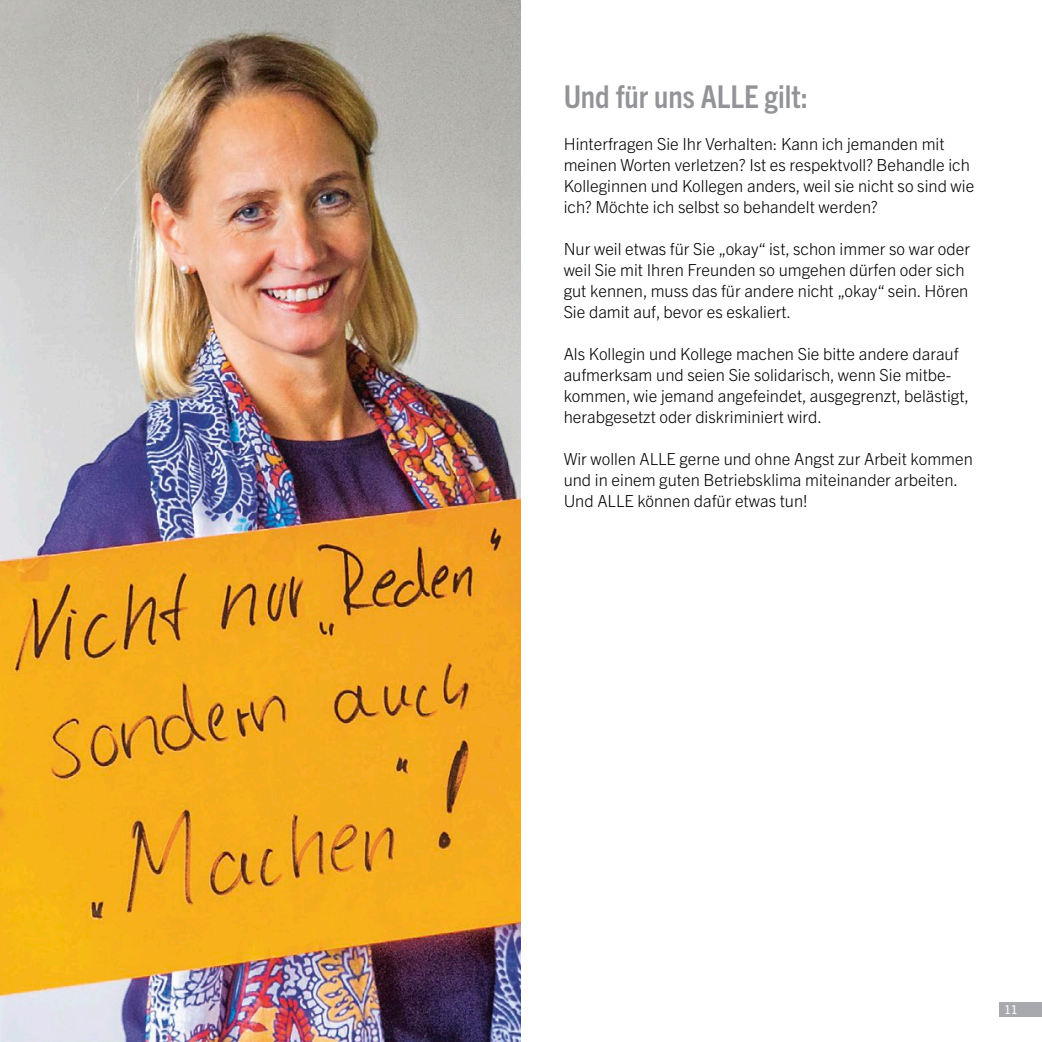
<style>
.page{position:relative;width:1042px;height:1042px;background:#fff}
.page>*{position:absolute;margin:0;border:0;box-sizing:border-box;transform-origin:0 0}
.t1{font:700 condensed 31.5px "Trade Gothic Next LT Pro";color:#939498}
.t2{font:300 16.62px/21px "Trade Gothic Next LT Pro";color:#000}
.t3{font:12.25px "Trade Gothic Next LT Pro";color:#fff}
</style>
<div class="page">
<img style="left:0;top:0;width:521px;height:1042px">
<div style="left:999px;top:1002px;width:43px;height:15px;background:#a7a9ac"></div>
<h1 class="t1" style="left:564px;top:75px;width:246px">Und für uns ALLE gilt:</h1>
<p class="t2" style="left:564px;top:132px;width:412px">Hinterfragen Sie Ihr Verhalten: Kann ich jemanden mit meinen Worten verletzen? Ist es respektvoll? Behandle ich Kolleginnen und Kollegen anders, weil sie nicht so sind wie ich? Möchte ich selbst so behandelt werden?</p>
<p class="t2" style="left:564px;top:237px;width:408px">Nur weil etwas für Sie „okay“ ist, schon immer so war oder weil Sie mit Ihren Freunden so umgehen dürfen oder sich gut kennen, muss das für andere nicht „okay“ sein. Hören Sie damit auf, bevor es eskaliert.</p>
<p class="t2" style="left:564px;top:342px;width:407px">Als Kollegin und Kollege machen Sie bitte andere darauf aufmerksam und seien Sie solidarisch, wenn Sie mitbe&shy;kommen, wie jemand angefeindet, ausgegrenzt, belästigt, herabgesetzt oder diskriminiert wird.</p>
<p class="t2" style="left:564px;top:447px;width:411px">Wir wollen ALLE gerne und ohne Angst zur Arbeit kommen und in einem guten Betriebsklima miteinander arbeiten.<br>Und ALLE können dafür etwas tun!</p>
<p class="t3" style="left:1004px;top:1001px;width:15px">11</p>
</div>
